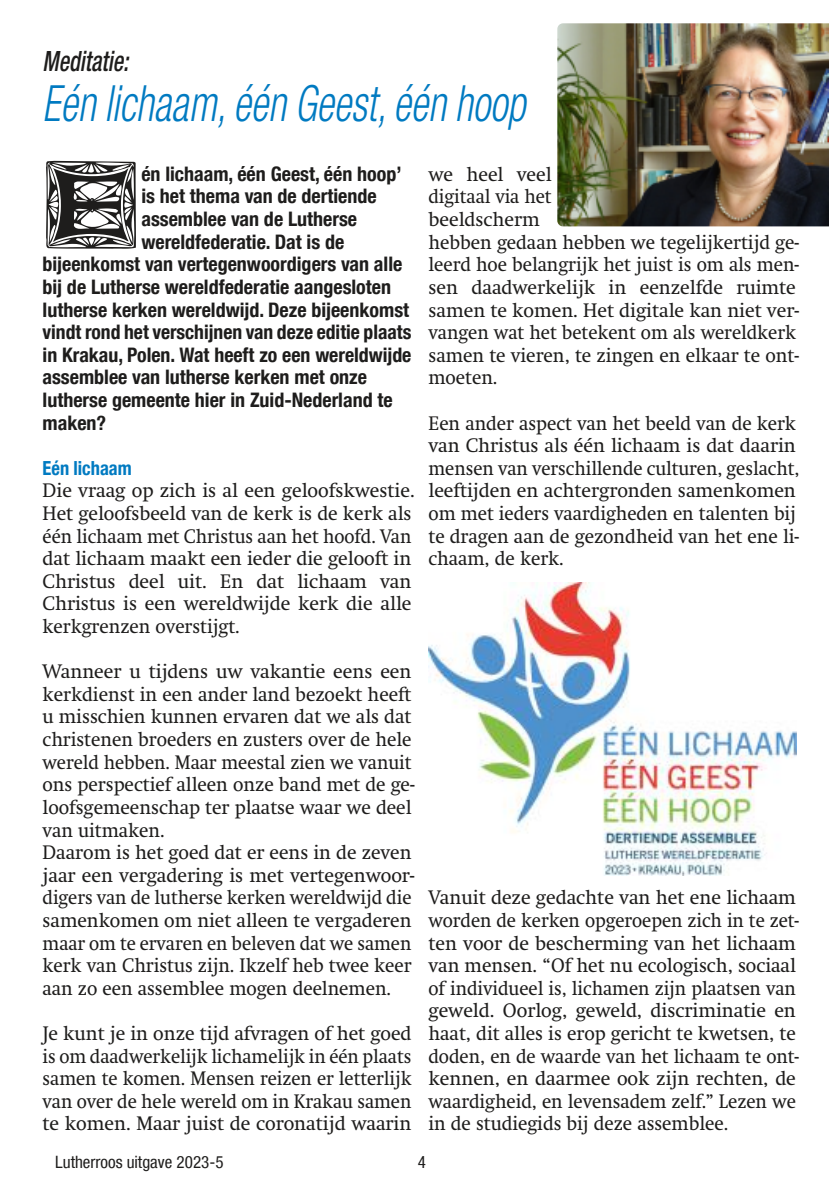
<style>
.page{position:relative;width:840px;height:1191px;background:#fff}
.page>*{position:absolute;margin:0;border:0;box-sizing:border-box;transform-origin:0 0}
.t1{font:87.8px "Varah Caps";color:#1e1d1c}
.t2{font:italic 300 condensed 50px "Helvetica Neue LT Com";color:#007ac1;scale:.81 1}
.t3{font:italic 500 condensed 28px "Helvetica Neue LT Com";color:#1e1d1c;scale:.8 1}
.t4{font:700 condensed 20px "Helvetica Neue LT Com";color:#1e1d1c}
.t5{font:19.4px/22.6px "Swift";color:#1e1d1c}
.t6{font:19.4px/22.6px "Swift";color:#1e1d1c;scale:.95 1}
.t7{font:700 condensed 19.4px "Helvetica Neue LT Com";color:#007ac1;scale:.95 1}
.t8{font:condensed 17px "Helvetica Neue LT Com";color:#1e1d1c}
</style>
<div class="page">
<img style="left:557px;top:23px;width:270px;height:203px">
<img style="left:428px;top:582px;width:368px;height:293px">
<h3 class="t3" style="left:43px;top:51px;width:109px">Meditatie:</h3>
<h2 class="t2" style="left:43px;top:86px;width:597px">Eén lichaam, één Geest, één hoop</h2>
<h1 class="t1" style="left:42px;top:167px;width:100px">E</h1>
<p class="t4" style="left:141px;top:167px;width:262px">én lichaam, één Geest, één hoop’</p>
<p class="t5" style="left:428px;top:164px;width:372px">we heel veel<br>digitaal via het<br>beeldscherm<br>hebben gedaan hebben we tegelijkertijd ge&shy;leerd hoe belangrijk het juist is om als men&shy;sen daadwerkelijk in eenzelfde ruimte samen te komen. Het digitale kan niet ver&shy;vangen wat het betekent om als wereldkerk samen te vieren, te zingen en elkaar te ont&shy;moeten.</p>
<p class="t6" style="left:428px;top:413px;width:392px">Een ander aspect van het beeld van de kerk van Christus als één lichaam is dat daarin mensen van verschillende culturen, geslacht, leeftijden en achtergronden samenkomen om met ieders vaardigheden en talenten bij te dragen aan de gezondheid van het ene li&shy;chaam, de kerk.</p>
<p class="t4" style="left:141px;top:189px;width:237px">is het thema van de dertiende</p>
<p class="t4" style="left:141px;top:212px;width:217px">assemblee van de Lutherse</p>
<p class="t4" style="left:141px;top:234px;width:204px">wereldfederatie. Dat is de</p>
<p class="t4" style="left:43px;top:257px;width:361px">bĳeenkomst van vertegenwoordigers van alle</p>
<p class="t4" style="left:43px;top:280px;width:350px">bĳ de Lutherse wereldfederatie aangesloten</p>
<p class="t4" style="left:43px;top:302px;width:368px">lutherse kerken wereldwĳd. Deze bĳeenkomst</p>
<p class="t4" style="left:43px;top:325px;width:370px">vindt rond het verschĳnen van deze editie plaats</p>
<p class="t4" style="left:43px;top:347px;width:370px">in Krakau, Polen. Wat heeft zo een wereldwĳde</p>
<p class="t4" style="left:43px;top:370px;width:326px">assemblee van lutherse kerken met onze</p>
<p class="t4" style="left:43px;top:393px;width:351px">lutherse gemeente hier in Zuid-Nederland te</p>
<p class="t4" style="left:43px;top:415px;width:65px">maken?</p>
<p class="t7" style="left:43px;top:461px;width:95px">Eén lichaam</p>
<p class="t5" style="left:43px;top:481px;width:373px">Die vraag op zich is al een geloofskwestie.<br>Het geloofsbeeld van de kerk is de kerk als één lichaam met Christus aan het hoofd. Van dat lichaam maakt een ieder die gelooft in Christus deel uit. En dat lichaam van Christus is een wereldwijde kerk die alle kerkgrenzen overstijgt.</p>
<p class="t5" style="left:43px;top:662px;width:373px">Wanneer u tijdens uw vakantie eens een kerkdienst in een ander land bezoekt heeft u misschien kunnen ervaren dat we als dat christenen broeders en zusters over de hele wereld hebben. Maar meestal zien we vanuit ons perspectief alleen onze band met de ge&shy;loofsgemeenschap ter plaatse waar we deel van uitmaken.<br>Daarom is het goed dat er eens in de zeven jaar een vergadering is met vertegenwoor&shy;digers van de lutherse kerken wereldwijd die samenkomen om niet alleen te vergaderen maar om te ervaren en beleven dat we samen kerk van Christus zijn. Ikzelf heb twee keer aan zo een assemblee mogen deelnemen.</p>
<p class="t5" style="left:43px;top:1023px;width:370px;text-align:justify">Je kunt je in onze tijd afvragen of het goed is om daadwerkelijk lichamelijk in één plaats samen te komen. Mensen reizen er letterlijk van over de hele wereld om in Krakau samen te komen. Maar juist de coronatijd waarin</p>
<p class="t5" style="left:428px;top:888px;width:372px">Vanuit deze gedachte van het ene lichaam worden de kerken opgeroepen zich in te zet&shy;ten voor de bescherming van het lichaam van mensen. “Of het nu ecologisch, sociaal of individueel is, lichamen zijn plaatsen van geweld. Oorlog, geweld, discriminatie en haat, dit alles is erop gericht te kwetsen, te doden, en de waarde van het lichaam te ont&shy;kennen, en daarmee ook zijn rechten, de waardigheid, en levensadem zelf.” Lezen we in de studiegids bij deze assemblee.</p>
<p class="t8" style="left:55px;top:1155px;width:170px">Lutherroos uitgave 2023-5</p>
<p class="t8" style="left:417px;top:1155px;width:10px">4</p>
</div>
